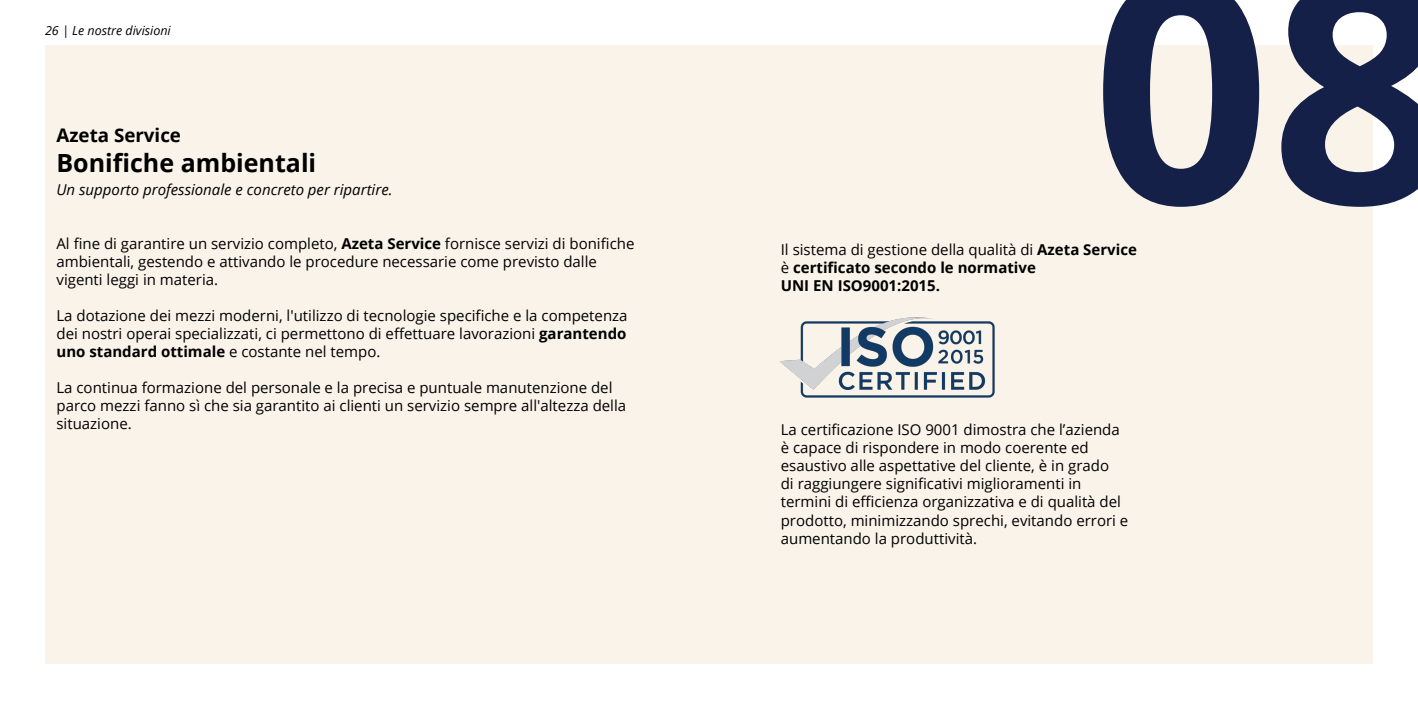
<style>
.page{position:relative;width:1418px;height:709px;background:#fff}
.page>*{position:absolute;margin:0;border:0;box-sizing:border-box;transform-origin:0 0}
.t1{font:700 312.5px "Open Sans";color:#142048}
.t2{font:700 25px "Open Sans";color:#000}
.t3{font:700 18.75px "Open Sans";color:#000}
.t4{font:15px/18px "Open Sans";color:#000}
.t5{font:700 15px/18px "Open Sans";color:#000}
.t6{font:italic 15px "Open Sans";color:#000}
.t7{font:italic 12.5px "Open Sans";color:#000}
.s1{font-weight:700}
.s2{font-weight:400}
</style>
<div class="page">
<div style="left:45px;top:45px;width:1327px;height:619px;background:#f9f3e9"></div>
<img style="left:779px;top:317px;width:216px;height:81px">
<p class="t7" style="left:45px;top:22px;width:127px">26 | Le nostre divisioni</p>
<p class="t3" style="left:56px;top:122px;width:126px">Azeta Service</p>
<p class="t2" style="left:56px;top:145px;width:261px">Bonifiche ambientali</p>
<p class="t6" style="left:56px;top:179px;width:337px">Un supporto professionale e concreto per ripartire.</p>
<p class="t4" style="left:56px;top:234px;width:579px">Al fine di garantire un servizio completo, <span class="s1">Azeta Service</span> fornisce servizi di bonifiche ambientali, gestendo e attivando le procedure necessarie come previsto dalle vigenti leggi in materia.</p>
<p class="t4" style="left:56px;top:306px;width:572px;text-align:justify">La dotazione dei mezzi moderni, l'utilizzo di tecnologie specifiche e la competenza dei nostri operai specializzati, ci permettono di effettuare lavorazioni <span class="s1">garantendo uno standard ottimale</span> e costante nel tempo.</p>
<p class="t4" style="left:56px;top:378px;width:571px">La continua formazione del personale e la precisa e puntuale manutenzione del parco mezzi fanno sì che sia garantito ai clienti un servizio sempre all'altezza della situazione.</p>
<p class="t1" style="left:1091px;top:-130px;width:358px">08</p>
<p class="t5" style="left:780px;top:240px;width:358px"><span class="s2">Il sistema di gestione della qualità di</span> Azeta Service <span class="s2">è</span> certificato secondo le normative</p>
<p class="t5" style="left:780px;top:276px;width:161px">UNI EN ISO9001:2015.</p>
<p class="t4" style="left:780px;top:420px;width:349px">La certificazione ISO 9001 dimostra che l’azienda è capace di rispondere in modo coerente ed esaustivo alle aspettative del cliente, è in grado<br>di raggiungere significativi miglioramenti in termini di efficienza organizzativa e di qualità del prodotto, minimizzando sprechi, evitando errori e aumentando la produttività.</p>
</div>
